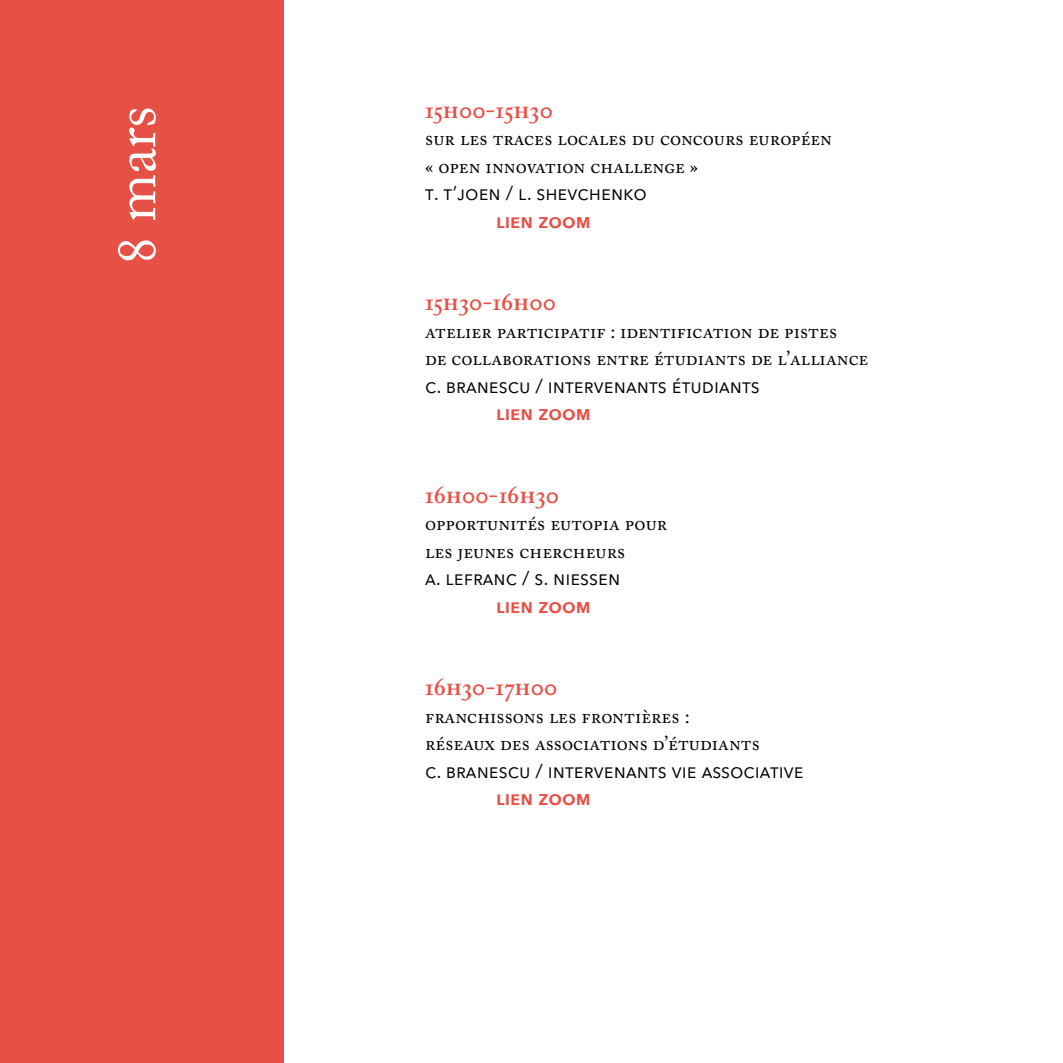
<style>
.page{position:relative;width:1063px;height:1063px;background:#fff}
.page>*{position:absolute;margin:0;border:0;box-sizing:border-box;transform-origin:0 0}
.t1{font:60px "Adobe Caslon";color:#fff}
.t2{font:25px "Adobe Caslon Semibold SC";color:#e75045}
.t3{font:20px/27.5px "Adobe Caslon Regular SC";color:#000}
.t4{font:20px "Avenir Next";color:#000}
.t5{font:600 20px "Avenir Next";color:#e75045}
.s1{font-family:"Adobe Caslon Regular SC"}
</style>
<div class="page">
<div style="left:0;top:0;width:283px;height:1063px;background:#e75045"></div>
<h1 class="t1" style="left:100px;top:263px;width:158px;rotate:-90deg"><span class="s1">8</span> mars</h1>
<p class="t2" style="left:425px;top:94px;width:129px">15h00-15h30</p>
<p class="t3" style="left:425px;top:125px;width:408px">sur les traces locales du concours européen « open innovation challenge »</p>
<p class="t4" style="left:425px;top:176px;width:223px">t. t’joen / l. shevchenko</p>
<p class="t5" style="left:496px;top:203px;width:96px">lien zoom</p>
<p class="t2" style="left:425px;top:287px;width:132px">15h30-16h00</p>
<p class="t3" style="left:425px;top:317px;width:445px">atelier participatif : identification de pistes<br>de collaborations entre étudiants de l’alliance</p>
<p class="t4" style="left:425px;top:369px;width:336px">c. branescu / intervenants étudiants</p>
<p class="t5" style="left:496px;top:396px;width:96px">lien zoom</p>
<p class="t2" style="left:425px;top:479px;width:135px">16h00-16h30</p>
<p class="t3" style="left:425px;top:510px;width:244px">opportunités eutopia pour les jeunes chercheurs</p>
<p class="t4" style="left:425px;top:561px;width:197px">a. lefranc / s. niessen</p>
<p class="t5" style="left:496px;top:588px;width:96px">lien zoom</p>
<p class="t2" style="left:425px;top:672px;width:134px">16h30-17h00</p>
<p class="t3" style="left:425px;top:702px;width:336px">franchissons les frontières : réseaux des associations d’étudiants</p>
<p class="t4" style="left:425px;top:754px;width:380px">c. branescu / intervenants vie associative</p>
<p class="t5" style="left:496px;top:781px;width:96px">lien zoom</p>
</div>
